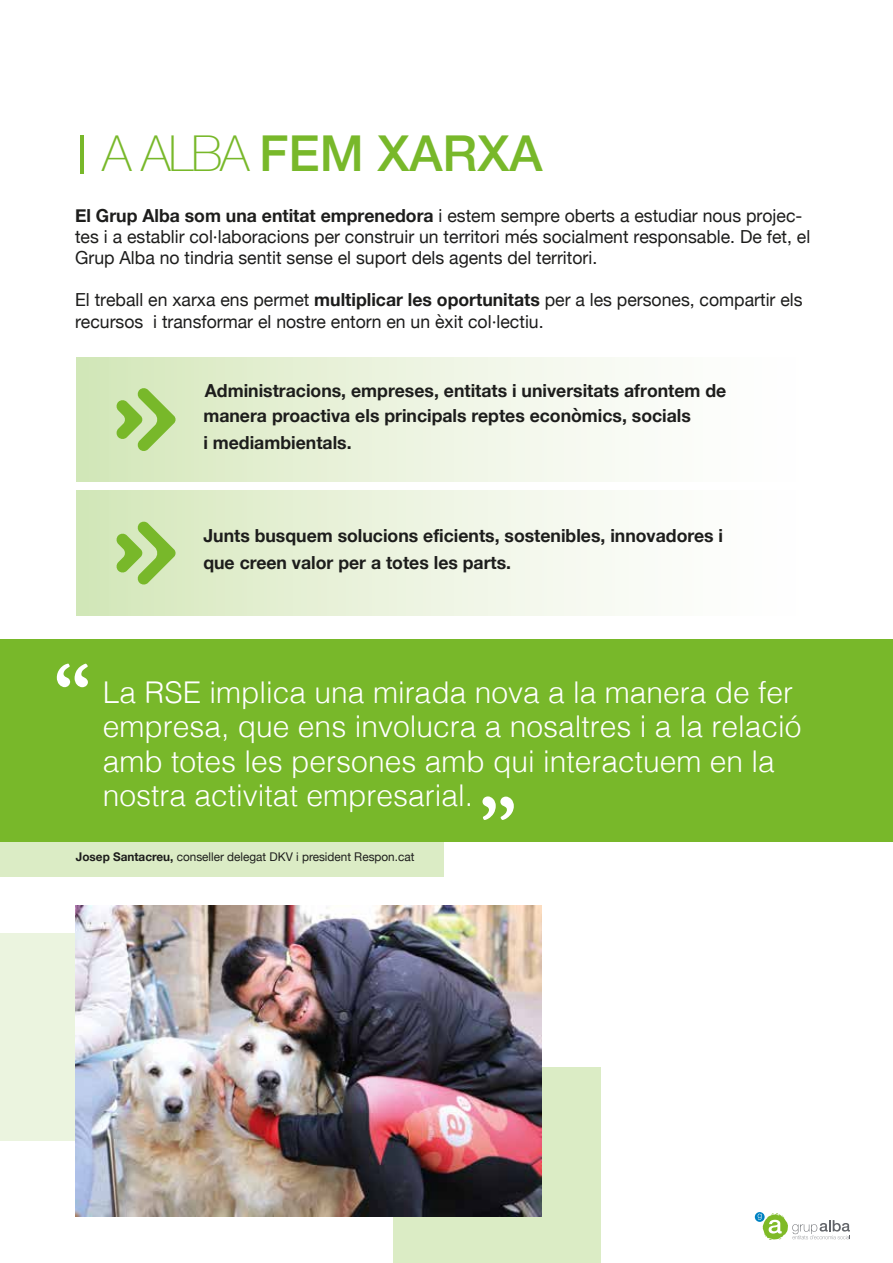
<style>
.page{position:relative;width:893px;height:1263px;background:#fff}
.page>*{position:absolute;margin:0;border:0;box-sizing:border-box;transform-origin:0 0}
.t1{font:700 75px "Garamond";color:#fff}
.t2{font:500 49.5px "Helvetica Neue";color:#78b82a}
.t3{font:300 30px/34.5px "Helvetica";color:#fff}
.t4{font:18px/21.1px "Helvetica Neue";color:#1d1d1c}
.t5{font:700 18px/24.5px "Helvetica Neue";color:#1d1d1c}
.t6{font:12px "Helvetica Neue";color:#1d1d1c}
.s1{font-weight:100}
.s2{font-weight:700}
</style>
<div class="page">
<div style="left:0;top:835px;width:443px;height:41px;background:#dbecc5"></div>
<div style="left:0;top:933px;width:339px;height:207px;background:#ebf4df"></div>
<div style="left:394px;top:1068px;width:207px;height:195px;background:#dbecc5"></div>
<div style="left:0;top:639px;width:893px;height:203px;background:#78b82a"></div>
<hr style="left:81px;top:135px;width:3px;height:39px;background:#78b82a">
<div style="left:77px;top:357px;width:722px;height:125px;background:linear-gradient(to right,#d6e8bc,#fff)"></div>
<svg style="left:116px;top:387px;width:60px;height:65px;background:#b1d583"></svg>
<div style="left:77px;top:491px;width:722px;height:124px;background:linear-gradient(to right,#d6e8bc,#fff)"></div>
<svg style="left:116px;top:521px;width:60px;height:64px;background:#b0d582"></svg>
<img style="left:75px;top:906px;width:467px;height:311px">
<svg style="left:755px;top:1212px;width:10px;height:10px"></svg>
<svg style="left:758px;top:1213px;width:92px;height:27px"></svg>
<h2 class="t2" style="left:102px;top:113px;width:442px"><span class="s1">A ALBA</span> FEM XARXA</h2>
<p class="t4" style="left:75px;top:206px;width:737px"><span class="s2">El Grup Alba som una entitat emprenedora</span> i estem sempre oberts a estudiar nous projec&shy;tes i a establir col·laboracions per construir un territori més socialment responsable. De fet, el<br>Grup Alba no tindria sentit sense el suport dels agents del territori.</p>
<p class="t4" style="left:75px;top:290px;width:729px">El treball en xarxa ens permet <span class="s2">multiplicar les oportunitats</span> per a les persones, compartir els recursos i transformar el nostre entorn en un èxit col·lectiu.</p>
<p class="t5" style="left:203px;top:379px;width:524px">Administracions, empreses, entitats i universitats afrontem de manera proactiva els principals reptes econòmics, socials</p>
<p class="t5" style="left:203px;top:431px;width:150px">i mediambientals.</p>
<p class="t5" style="left:203px;top:522px;width:521px;line-height:27px">Junts busquem solucions eficients, sostenibles, innovadores i que creen valor per a totes les parts.</p>
<h1 class="t1" style="left:53px;top:643px;width:38px">“</h1>
<h3 class="t3" style="left:103px;top:672px;width:700px">La RSE implica una mirada nova a la manera de fer empresa, que ens involucra a nosaltres i a la relació amb totes les persones amb qui interactuem en la nostra activitat empresarial.</h3>
<h1 class="t1" style="left:480px;top:776px;width:38px">”</h1>
<p class="t6" style="left:76px;top:848px;width:340px"><span class="s2">Josep Santacreu,</span> conseller delegat DKV i president Respon.cat</p>
</div>
